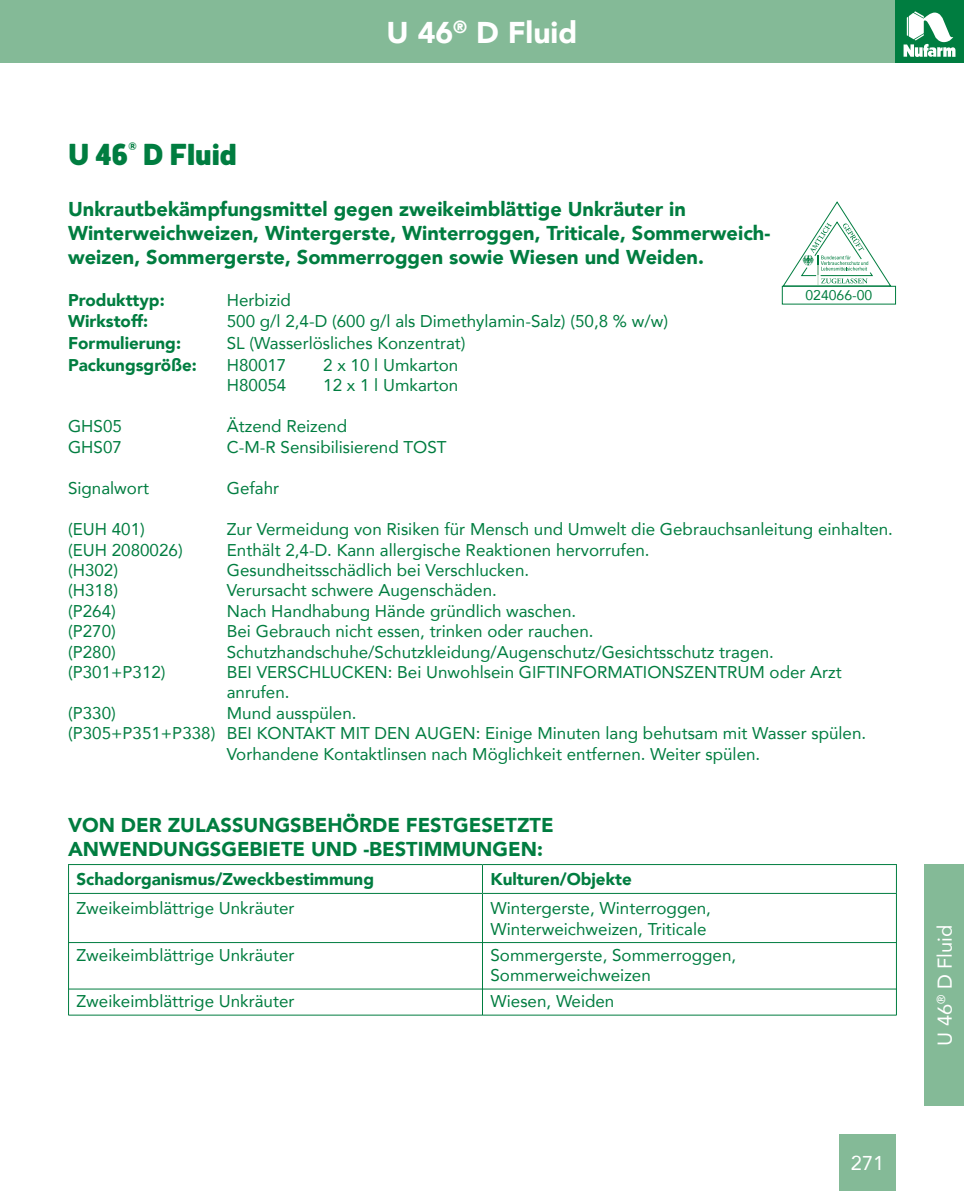
<style>
.page{position:relative;width:964px;height:1191px;background:#fff}
.page>*{position:absolute;margin:0;border:0;box-sizing:border-box;transform-origin:0 0}
.t1{font:900 30px "Avenir LT Com";color:#fff}
.t2{font:900 30px "Brooklyn Samuels Five";color:#007d40}
.t3{font:900 20px/24px "Avenir LT Com";color:#007d40}
.t4{font:20px "Avenir LT Com";color:#fff}
.t5{font:17px/20.4px "Avenir LT Com";color:#007d40}
.t6{font:900 17px "Avenir LT Com";color:#007d40}
.t7{font:14px "Avenir LT Com";color:#007d40}
</style>
<div class="page">
<div style="left:0;top:0;width:964px;height:62px;background:#84ba97"></div>
<div style="left:839px;top:1134px;width:57px;height:57px;background:#84ba97"></div>
<div style="left:896px;top:0;width:68px;height:62px;background:#007d40"></div>
<svg style="left:903px;top:11px;width:52px;height:46px"></svg>
<div style="left:924px;top:865px;width:40px;height:241px;background:#84ba97"></div>
<div style="left:782px;top:286px;width:114px;height:18px;border:1px solid #007d40"></div>
<svg style="left:782px;top:201px;width:109px;height:85px"></svg>
<hr style="left:68px;top:864px;width:414px;height:1px;background:#007d40">
<svg style="left:68px;top:865px;width:1px;height:28px"></svg>
<hr style="left:482px;top:864px;width:415px;height:1px;background:#007d40">
<svg style="left:482px;top:865px;width:1px;height:28px"></svg>
<svg style="left:896px;top:865px;width:1px;height:28px"></svg>
<hr style="left:68px;top:893px;width:414px;height:1px;background:#007d40">
<hr style="left:68px;top:894px;width:1px;height:121px;background:#007d40">
<hr style="left:482px;top:893px;width:415px;height:1px;background:#007d40">
<hr style="left:482px;top:894px;width:1px;height:121px;background:#007d40">
<hr style="left:896px;top:894px;width:1px;height:121px;background:#007d40">
<hr style="left:69px;top:942px;width:413px;height:1px;background:#007d40">
<hr style="left:69px;top:988px;width:413px;height:1px;background:#007d40">
<hr style="left:69px;top:1014px;width:413px;height:1px;background:#007d40">
<hr style="left:482px;top:942px;width:414px;height:1px;background:#007d40">
<hr style="left:482px;top:988px;width:414px;height:1px;background:#007d40">
<hr style="left:482px;top:1014px;width:414px;height:1px;background:#007d40">
<h1 class="t1" style="left:387px;top:14px;width:192px">U 46<sup>®</sup> D Fluid</h1>
<h1 class="t2" style="left:68px;top:137px;width:170px">U 46<sup>®</sup> D Fluid</h1>
<p class="t3" style="left:68px;top:197px;width:704px">Unkrautbekämpfungsmittel gegen zweikeimblättige Unkräuter in<br>Winterweichweizen, Wintergerste, Winterroggen, Triticale, Sommerweich&shy;weizen, Sommergerste, Sommerroggen sowie Wiesen und Weiden.</p>
<p class="t6" style="left:68px;top:289px;width:98px">Produkttyp:</p>
<p class="t5" style="left:227px;top:289px;width:66px">Herbizid</p>
<p class="t6" style="left:68px;top:311px;width:82px">Wirkstoff:</p>
<p class="t5" style="left:227px;top:311px;width:443px">500 g/l 2,4-D (600 g/l als Dimethylamin-Salz) (50,8 % w/w)</p>
<p class="t6" style="left:68px;top:332px;width:114px">Formulierung:</p>
<p class="t5" style="left:227px;top:332px;width:240px">SL (Wasserlösliches Konzentrat)</p>
<p class="t6" style="left:68px;top:354px;width:130px">Packungsgröße:</p>
<p class="t5" style="left:227px;top:354px;width:61px">H80017</p>
<p class="t5" style="left:323px;top:354px;width:137px">2 x 10 l Umkarton</p>
<p class="t5" style="left:227px;top:375px;width:61px">H80054</p>
<p class="t5" style="left:323px;top:375px;width:137px">12 x 1 l Umkarton</p>
<p class="t7" style="left:805px;top:287px;width:68px">024066-00</p>
<p class="t5" style="left:68px;top:416px;width:55px">GHS05</p>
<p class="t5" style="left:227px;top:416px;width:122px">Ätzend Reizend</p>
<p class="t5" style="left:68px;top:436px;width:55px">GHS07</p>
<p class="t5" style="left:227px;top:436px;width:221px">C-M-R Sensibilisierend TOST</p>
<p class="t5" style="left:68px;top:478px;width:82px">Signalwort</p>
<p class="t5" style="left:227px;top:478px;width:54px">Gefahr</p>
<p class="t5" style="left:68px;top:519px;width:78px">(EUH 401)</p>
<p class="t5" style="left:227px;top:519px;width:668px">Zur Vermeidung von Risiken für Mensch und Umwelt die Gebrauchsanleitung einhalten.</p>
<p class="t5" style="left:68px;top:539px;width:116px">(EUH 2080026)</p>
<p class="t5" style="left:227px;top:539px;width:424px">Enthält 2,4-D. Kann allergische Reaktionen hervorrufen.</p>
<p class="t5" style="left:68px;top:560px;width:52px">(H302)</p>
<p class="t5" style="left:227px;top:560px;width:304px">Gesundheitsschädlich bei Verschlucken.</p>
<p class="t5" style="left:68px;top:580px;width:52px">(H318)</p>
<p class="t5" style="left:227px;top:580px;width:271px">Verursacht schwere Augenschäden.</p>
<p class="t5" style="left:68px;top:600px;width:49px">(P264)</p>
<p class="t5" style="left:227px;top:600px;width:351px">Nach Handhabung Hände gründlich waschen.</p>
<p class="t5" style="left:68px;top:621px;width:49px">(P270)</p>
<p class="t5" style="left:227px;top:621px;width:368px">Bei Gebrauch nicht essen, trinken oder rauchen.</p>
<p class="t5" style="left:68px;top:641px;width:49px">(P280)</p>
<p class="t5" style="left:227px;top:641px;width:549px">Schutzhandschuhe/Schutzkleidung/Augenschutz/Gesichtsschutz tragen.</p>
<p class="t5" style="left:68px;top:662px;width:99px">(P301+P312)</p>
<p class="t5" style="left:227px;top:662px;width:616px">BEI VERSCHLUCKEN: Bei Unwohlsein GIFTINFORMATIONSZENTRUM oder Arzt anrufen.</p>
<p class="t5" style="left:68px;top:702px;width:49px">(P330)</p>
<p class="t5" style="left:227px;top:702px;width:131px">Mund ausspülen.</p>
<p class="t5" style="left:68px;top:723px;width:800px">(P305+P351+P338) BEI KONTAKT MIT DEN AUGEN: Einige Minuten lang behutsam mit Wasser spülen.</p>
<p class="t5" style="left:227px;top:743px;width:535px">Vorhandene Kontaktlinsen nach Möglichkeit entfernen. Weiter spülen.</p>
<p class="t3" style="left:68px;top:812px;width:487px">VON DER ZULASSUNGSBEHÖRDE FESTGESETZTE<br>ANWENDUNGSGEBIETE UND -BESTIMMUNGEN:</p>
<p class="t6" style="left:77px;top:869px;width:299px">Schadorganismus/Zweckbestimmung</p>
<p class="t6" style="left:490px;top:869px;width:143px">Kulturen/Objekte</p>
<p class="t5" style="left:77px;top:898px;width:219px">Zweikeimblättrige Unkräuter</p>
<p class="t5" style="left:77px;top:944px;width:219px">Zweikeimblättrige Unkräuter</p>
<p class="t5" style="left:77px;top:991px;width:219px">Zweikeimblättrige Unkräuter</p>
<p class="t5" style="left:490px;top:898px;width:222px">Wintergerste, Winterroggen,<br>Winterweichweizen, Triticale</p>
<p class="t5" style="left:490px;top:944px;width:247px">Sommergerste, Sommerroggen,<br>Sommerweichweizen</p>
<p class="t5" style="left:490px;top:991px;width:125px">Wiesen, Weiden</p>
<p class="t4" style="left:851px;top:1151px;width:35px">271</p>
<p class="t4" style="left:932px;top:1046px;width:123px;rotate:-90deg">U 46<sup>®</sup> D Fluid</p>
</div>
